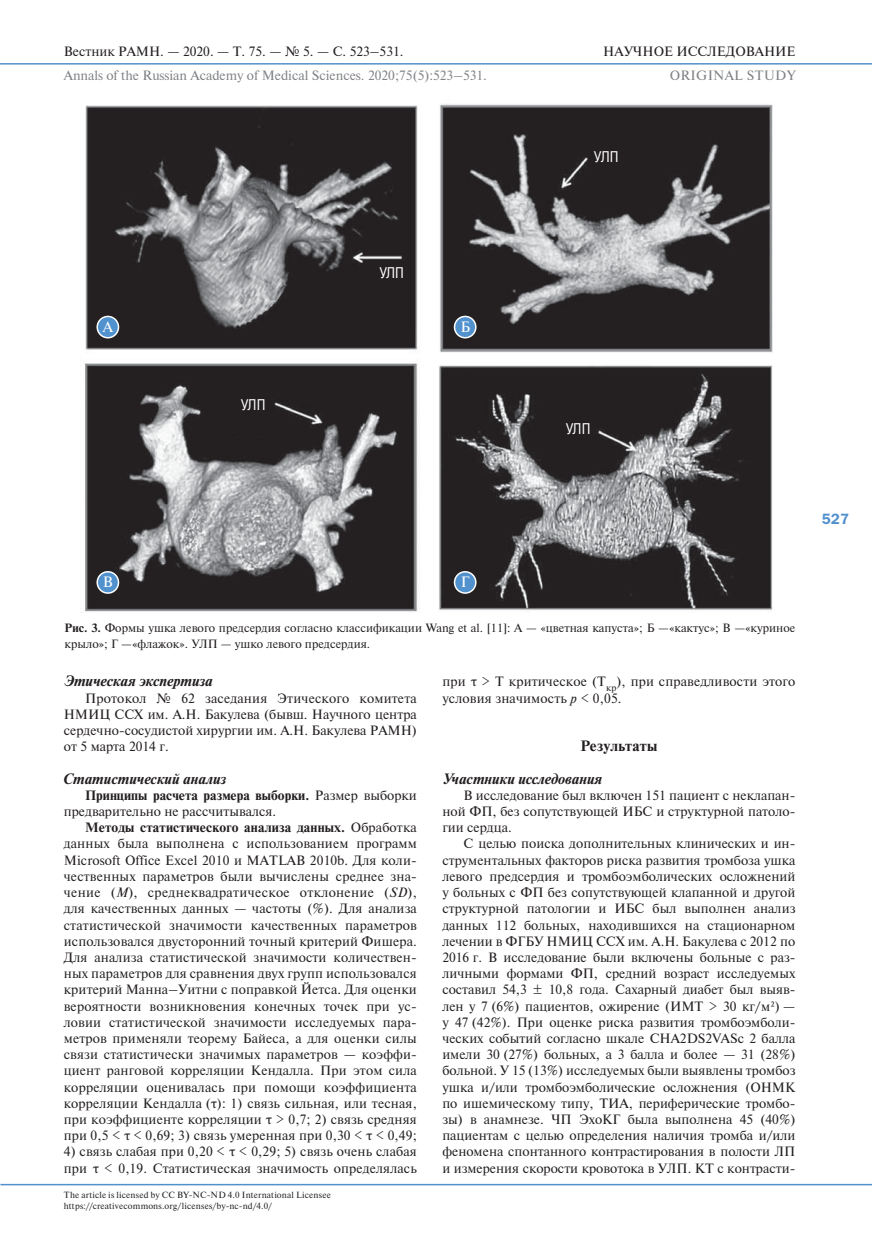
<style>
.page{position:relative;width:872px;height:1234px;background:#fff}
.page>*{position:absolute;margin:0;border:0;box-sizing:border-box;transform-origin:0 0}
.t1{font:italic 700 15px "Newton";color:#231f20}
.t2{font:15px "Helios Cond C";letter-spacing:-.025em;color:#fff}
.t3{font:700 15px "Newton";letter-spacing:.015em;color:#231f20}
.t4{font:15px "Newton";color:#fff}
.t5{font:15px "Franklin Gothic Demi C";color:#5191cd}
.t6{font:13.5px/16.2px "Newton";color:#231f20;text-align:justify}
.t7{font:13.5px "Newton";color:#808285}
.t8{font:13.5px "Newton";letter-spacing:.02em;color:#808285}
.t9{font:12px/16.2px "Newton";color:#231f20}
.t10{font:9px/10.8px "Newton";letter-spacing:.025em;color:#231f20}
.s1{font-weight:700}
.s2{font-style:italic}
</style>
<div class="page">
<hr style="left:0;top:1183px;width:872px;height:1px;background:#5191cd">
<hr style="left:0;top:63px;width:872px;height:2px;background:#5191cd">
<img style="left:85px;top:104px;width:688px;height:508px">
<div style="left:97px;top:316px;width:21px;height:21px;background:#5191cd;border-radius:50%"></div>
<div style="left:96px;top:315px;width:23px;height:23px;border:2px solid #fff;border-radius:50%"></div>
<div style="left:97px;top:571px;width:21px;height:22px;background:#5191cd;border-radius:50%"></div>
<div style="left:96px;top:571px;width:23px;height:22px;border:2px solid #fff;border-radius:50%"></div>
<div style="left:454px;top:316px;width:22px;height:21px;background:#5191cd;border-radius:50%"></div>
<div style="left:454px;top:315px;width:22px;height:23px;border:2px solid #fff;border-radius:50%"></div>
<div style="left:454px;top:571px;width:22px;height:22px;background:#5191cd;border-radius:50%"></div>
<div style="left:454px;top:571px;width:22px;height:22px;border:2px solid #fff;border-radius:50%"></div>
<p class="t6" style="left:64px;top:45px;width:341px">Вестник РАМН. — 2020. — Т. 75. — № 5. — С. 523–531.</p>
<p class="t7" style="left:64px;top:71px;width:425px">Annals of the Russian Academy of Medical Sciences. 2020;75(5):523–531.</p>
<p class="t6" style="left:603px;top:45px;width:194px">НАУЧНОЕ ИССЛЕДОВАНИЕ</p>
<p class="t2" style="left:594px;top:150px;width:26px">УЛП</p>
<p class="t8" style="left:670px;top:71px;width:127px">ORIGINAL STUDY</p>
<p class="t4" style="left:103px;top:321px;width:12px">А</p>
<p class="t2" style="left:241px;top:399px;width:26px">УЛП</p>
<p class="t2" style="left:379px;top:267px;width:26px">УЛП</p>
<p class="t4" style="left:460px;top:321px;width:11px">Б</p>
<p class="t2" style="left:566px;top:422px;width:26px">УЛП</p>
<p class="t4" style="left:103px;top:576px;width:12px">В</p>
<p class="t4" style="left:461px;top:576px;width:10px">Г</p>
<p class="t9" style="left:65px;top:621px;width:732px"><span class="s1">Рис. 3.</span> Формы ушка левого предсердия согласно классификации Wang et al. [11]: А — «цветная капуста»; Б —«кактус»; В —«куриное крыло»; Г —«флажок». УЛП — ушко левого предсердия.</p>
<p class="t1" style="left:64px;top:675px;width:151px">Этическая экспертиза</p>
<p class="t6" style="left:64px;top:691px;width:354px;text-indent:21px">Протокол № 62 заседания Этического комитета НМИЦ ССХ им. А.Н. Бакулева (бывш. Научного центра сердечно-сосудистой хирургии им. А.Н. Бакулева РАМН) от 5 марта 2014 г.</p>
<p class="t1" style="left:64px;top:772px;width:164px">Статистический анализ</p>
<p class="t6" style="left:64px;top:788px;width:354px;text-indent:21px"><span class="s1">Принципы расчета размера выборки.</span> Размер выборки предварительно не рассчитывался.</p>
<p class="t6" style="left:64px;top:820px;width:354px;text-indent:21px"><span class="s1">Методы статистического анализа данных.</span> Обработка данных была выполнена с использованием программ Microsoft Office Excel 2010 и MATLAB 2010b. Для коли&shy;чественных параметров были вычислены среднее зна&shy;чение (<span class="s2">М</span>), среднеквадратическое отклонение (<span class="s2">SD</span>), для качественных данных — частоты (%). Для анализа статистической значимости качественных параметров использовался двусторонний точный критерий Фишера.<br>Для анализа статистической значимости количествен&shy;ных параметров для сравнения двух групп использовался критерий Манна–Уитни с поправкой Йетса. Для оценки вероятности возникновения конечных точек при ус&shy;ловии статистической значимости исследуемых пара&shy;метров применяли теорему Байеса, а для оценки силы связи статистически значимых параметров — коэффи&shy;циент ранговой корреляции Кендалла. При этом сила корреляции оценивалась при помощи коэффициента корреляции Кендалла (τ): 1) связь сильная, или тесная, при коэффициенте корреляции τ &gt; 0,7; 2) связь средняя при 0,5 &lt; τ &lt; 0,69; 3) связь умеренная при 0,30 &lt; τ &lt; 0,49;</p>
<p class="t6" style="left:64px;top:1144px;width:354px">4) связь слабая при 0,20 &lt; τ &lt; 0,29; 5) связь очень слабая при τ &lt; 0,19. Статистическая значимость определялась</p>
<p class="t10" style="left:64px;top:1190px;width:268px">The article is licensed by CC BY-NC-ND 4.0 International Licensee https://creativecommons.org/licenses/by-nc-nd/4.0/</p>
<p class="t6" style="left:442px;top:674px;width:354px">при τ &gt; T критическое (Т<sub>кр</sub>), при справедливости этого условия значимость <span class="s2">р</span> &lt; 0,05.</p>
<p class="t3" style="left:580px;top:740px;width:78px">Результаты</p>
<p class="t1" style="left:442px;top:772px;width:161px">Участники исследования</p>
<p class="t6" style="left:442px;top:788px;width:354px;text-indent:21px">В исследование был включен 151 пациент с неклапан&shy;ной ФП, без сопутствующей ИБС и структурной патоло&shy;гии сердца.</p>
<p class="t6" style="left:442px;top:836px;width:354px;text-indent:21px">С целью поиска дополнительных клинических и ин&shy;струментальных факторов риска развития тромбоза ушка левого предсердия и тромбоэмболических осложнений у больных с ФП без сопутствующей клапанной и другой структурной патологии и ИБС был выполнен анализ данных 112 больных, находившихся на стационарном лечении в ФГБУ НМИЦ ССХ им. А.Н. Бакулева с 2012 по 2016 г. В исследование были включены больные с раз&shy;личными формами ФП, средний возраст исследуемых составил 54,3 ± 10,8 года. Сахарный диабет был выяв&shy;лен у 7 (6%) пациентов, ожирение (ИМТ &gt; 30 кг/ м²) — у 47 (42%). При оценке риска развития тромбоэмболи&shy;ческих событий согласно шкале CHA2DS2VASc 2 балла имели 30 (27%) больных, а 3 балла и более — 31 (28%) больной. У 15 (13%) исследуемых были выявлены тромбоз ушка и/или тромбоэмболические осложнения (ОНМК по ишемическому типу, ТИА, периферические тромбо&shy;зы) в анамнезе. ЧП ЭхоКГ была выполнена 45 (40%) пациентам с целью определения наличия тромба и/или феномена спонтанного контрастирования в полости ЛП и измерения скорости кровотока в УЛП. КТ с контрасти-</p>
<p class="t5" style="left:821px;top:513px;width:29px">527</p>
</div>
